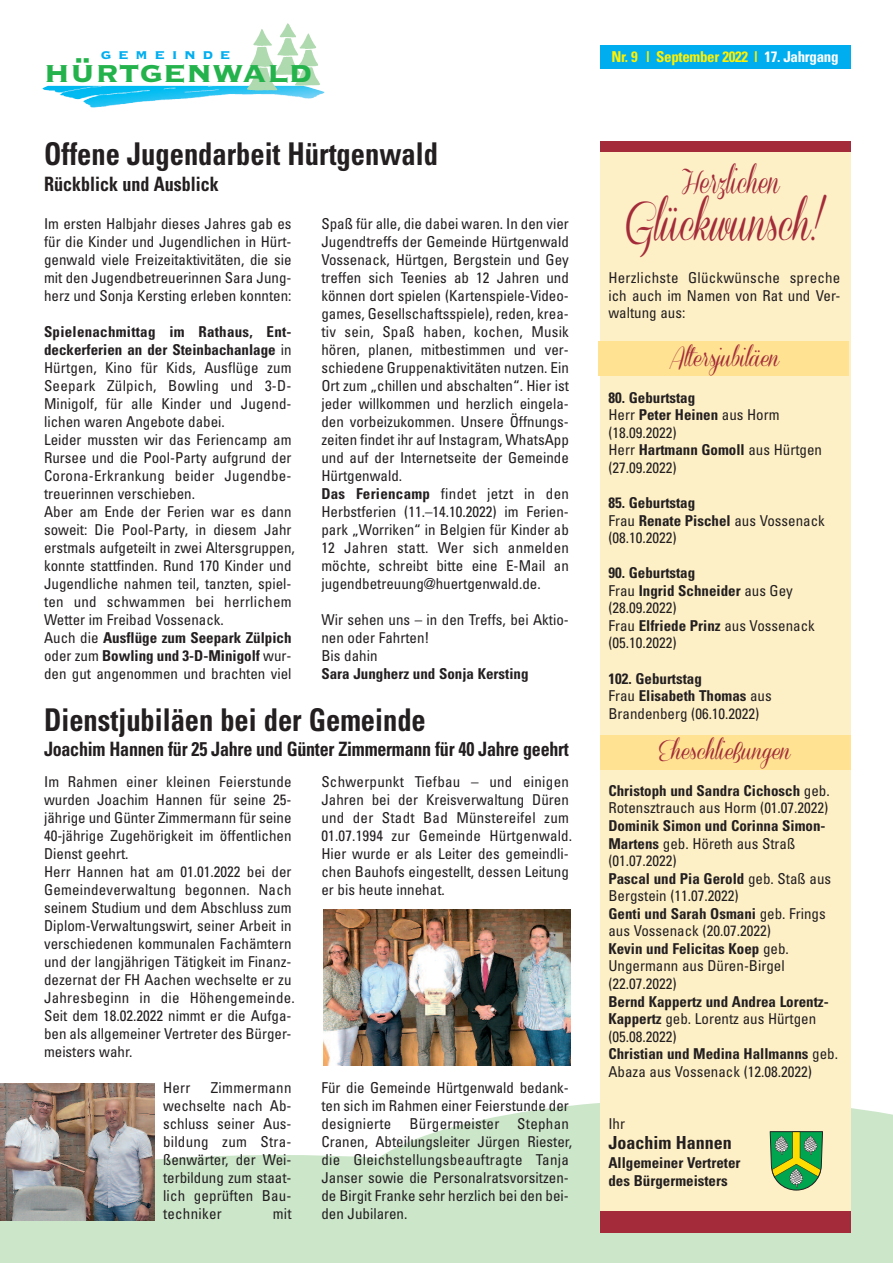
<style>
.page{position:relative;width:893px;height:1263px;background:#fff}
.page>*{position:absolute;margin:0;border:0;box-sizing:border-box;transform-origin:0 0}
.t1{font:43.2px "Coneria Script Demo";color:#a42c3a;scale:.83 1}
.t2{font:38.4px "Copperplate Thirty Three BC";color:#23b24b}
.t3{font:700 condensed 31.35px "Univers";color:#231f20;scale:.91 1}
.t4{font:28.8px "Coneria Script Demo";color:#a42c3a;scale:.83 1}
.t5{font:21px "Coneria Script Demo";color:#a42c3a}
.t6{font:700 condensed 19.8px "Univers";letter-spacing:-.015em;color:#231f20;scale:.91 1}
.t7{font:700 condensed 18px "Univers";color:#231f20}
.t8{font:17.7px "Copperplate Thirty Three BC";letter-spacing:.365em;color:#00aeef}
.t9{font:condensed 15px/18px "Univers";color:#231f20}
.t10{font:700 condensed 15px/17.5px "Univers";color:#231f20}
.t11{font:700 condensed 15px "Univers";letter-spacing:-.02em;color:#fff101}
.s1{font-weight:700}
.s2{color:#fff}
</style>
<div class="page">
<svg style="left:0;top:1099px;width:893px;height:164px;fill:#cce6ca"></svg>
<div style="left:600px;top:46px;width:250px;height:23px;background:#00aeef"></div>
<div style="left:600px;top:144px;width:250px;height:1076px;background:#fef0c6"></div>
<div style="left:600px;top:141px;width:250px;height:11px;background:#a42c3a"></div>
<div style="left:598px;top:342px;width:251px;height:34px;background:#ffe292"></div>
<div style="left:600px;top:735px;width:250px;height:35px;background:#ffe292"></div>
<div style="left:600px;top:1211px;width:250px;height:21px;background:#a42c3a"></div>
<svg style="left:770px;top:1131px;width:53px;height:59px;background:#61a955"></svg>
<img style="left:42px;top:86px;width:283px;height:22px">
<img style="left:246px;top:23px;width:74px;height:68px">
<img style="left:323px;top:910px;width:247px;height:155px">
<img style="left:0;top:1084px;width:154px;height:136px">
<p class="t8" style="left:101px;top:42px;width:131px">gemeinde</p>
<h2 class="t2" style="left:44px;top:46px;width:270px">hürtgenwald</h2>
<h3 class="t3" style="left:44px;top:143px;width:434px">Offene Jugendarbeit Hürtgenwald</h3>
<h3 class="t6" style="left:44px;top:177px;width:194px">Rückblick und Ausblick</h3>
<p class="t9" style="left:44px;top:216px;width:249px;text-align:justify">Im ersten Halbjahr dieses Jahres gab es für die Kinder und Jugendlichen in Hürt&shy;genwald viele Freizeitaktivitäten, die sie mit den Jugendbetreuerinnen Sara Jung&shy;herz und Sonja Kersting erleben konnten:</p>
<p class="t9" style="left:44px;top:324px;width:252px"><span class="s1">Spielenachmittag im Rathaus, Ent&shy;deckerferien an der Steinbachanlage</span> in Hürtgen, Kino für Kids, Ausflüge zum Seepark Zülpich, Bowling und 3-D-Minigolf, für alle Kinder und Jugend&shy;lichen waren Angebote dabei.<br>Leider mussten wir das Feriencamp am Rursee und die Pool-Party aufgrund der Corona-Erkrankung beider Jugendbe&shy;treuerinnen verschieben.<br>Aber am Ende der Ferien war es dann soweit: Die Pool-Party, in diesem Jahr erstmals aufgeteilt in zwei Altersgruppen, konnte stattfinden. Rund 170 Kinder und Jugendliche nahmen teil, tanzten, spiel&shy;ten und schwammen bei herrlichem Wetter im Freibad Vossenack.<br>Auch die <span class="s1">Ausflüge zum Seepark Zülpich </span>oder zum <span class="s1">Bowling und 3-D-Minigolf</span> wur&shy;den gut angenommen und brachten viel</p>
<p class="t9" style="left:321px;top:216px;width:249px">Spaß für alle, die dabei waren. In den vier Jugendtreffs der Gemeinde Hürtgenwald Vossenack, Hürtgen, Bergstein und Gey treffen sich Teenies ab 12 Jahren und können dort spielen (Kartenspiele-Video&shy;games, Gesellschaftsspiele), reden, krea&shy;tiv sein, Spaß haben, kochen, Musik hören, planen, mitbestimmen und ver&shy;schiedene Gruppenaktivitäten nutzen. Ein Ort zum „chillen und abschalten“. Hier ist jeder willkommen und herzlich eingela&shy;den vorbeizukommen. Unsere Öffnungs&shy;zeiten findet ihr auf Instagram, WhatsApp und auf der Internetseite der Gemeinde Hürtgenwald.<br><span class="s1">Das Feriencamp</span> findet jetzt in den Herbstferien (11.–14.10.2022) im Ferien&shy;park „Worriken“ in Belgien für Kinder ab 12 Jahren statt. Wer sich anmelden möchte, schreibt bitte eine E-Mail an jugendbetreuung@huertgenwald.de.</p>
<p class="t9" style="left:321px;top:612px;width:249px">Wir sehen uns – in den Treffs, bei Aktio&shy;nen oder Fahrten!<br>Bis dahin</p>
<p class="t10" style="left:321px;top:666px;width:209px">Sara Jungherz und Sonja Kersting</p>
<h3 class="t3" style="left:44px;top:708px;width:421px">Dienstjubiläen bei der Gemeinde</h3>
<p class="t9" style="left:44px;top:774px;width:252px">Im Rahmen einer kleinen Feierstunde wurden Joachim Hannen für seine 25- jährige und Günter Zimmermann für seine 40-jährige Zugehörigkeit im öffentlichen Dienst geehrt.<br>Herr Hannen hat am 01.01.2022 bei der Gemeindeverwaltung begonnen. Nach seinem Studium und dem Abschluss zum Diplom-Verwaltungswirt, seiner Arbeit in verschiedenen kommunalen Fachämtern und der langjährigen Tätigkeit im Finanz&shy;dezernat der FH Aachen wechselte er zu Jahresbeginn in die Höhengemeinde.<br>Seit dem 18.02.2022 nimmt er die Aufga&shy;ben als allgemeiner Vertreter des Bürger&shy;meisters wahr.</p>
<p class="t9" style="left:163px;top:1080px;width:29px">Herr</p>
<h3 class="t6" style="left:44px;top:742px;width:578px">Joachim Hannen für 25 Jahre und Günter Zimmermann für 40 Jahre geehrt</h3>
<p class="t9" style="left:321px;top:774px;width:252px">Schwerpunkt Tiefbau – und einigen Jahren bei der Kreisverwaltung Düren und der Stadt Bad Münstereifel zum 01.07.1994 zur Gemeinde Hürtgenwald.<br>Hier wurde er als Leiter des gemeindli&shy;chen Bauhofs eingestellt, dessen Leitung er bis heute innehat.</p>
<p class="t9" style="left:321px;top:1080px;width:252px">Für die Gemeinde Hürtgenwald bedank&shy;ten sich im Rahmen einer Feierstunde der designierte Bürgermeister Stephan Cranen, Abteilungsleiter Jürgen Riester, die Gleichstellungsbeauftragte Tanja Janser sowie die Personalratsvorsitzen&shy;de Birgit Franke sehr herzlich bei den bei&shy;den Jubilaren.</p>
<p class="t9" style="left:163px;top:1080px;width:130px;text-align:justify;text-indent:48px">Zimmermann wechselte nach Ab&shy;schluss seiner Aus&shy;bildung zum Stra&shy;ßenwärter, der Wei&shy;terbildung zum staat&shy;lich geprüften Bau&shy;techniker</p>
<p class="t9" style="left:273px;top:1206px;width:20px">mit</p>
<p class="t11" style="left:611px;top:52px;width:228px">Nr. 9 | September 2022 | <span class="s2">17. Jahrgang</span></p>
<h3 class="t4" style="left:681px;top:166px;width:120px">Herzlichen</h3>
<h1 class="t1" style="left:625px;top:200px;width:240px">Glückwunsch!</h1>
<p class="t9" style="left:608px;top:270px;width:234px;line-height:17.5px;text-align:justify">Herzlichste Glückwünsche spreche ich auch im Namen von Rat und Ver&shy;waltung aus:</p>
<h3 class="t5" style="left:669px;top:346px;width:111px">Altersjubiläen</h3>
<p class="t9" style="left:608px;top:390px;width:215px;line-height:17.5px"><span class="s1">80. Geburtstag<br></span>Herr <span class="s1">Peter Heinen</span> aus Horm (18.09.2022)<br>Herr <span class="s1">Hartmann Gomoll</span> aus Hürtgen (27.09.2022)</p>
<p class="t9" style="left:608px;top:495px;width:218px;line-height:17.5px"><span class="s1">85. Geburtstag<br></span>Frau <span class="s1">Renate Pischel</span> aus Vossenack (08.10.2022)</p>
<p class="t9" style="left:608px;top:565px;width:208px;line-height:17.5px"><span class="s1">90. Geburtstag<br></span>Frau <span class="s1">Ingrid Schneider</span> aus Gey (28.09.2022)<br>Frau <span class="s1">Elfriede Prinz</span> aus Vossenack (05.10.2022)</p>
<p class="t9" style="left:608px;top:671px;width:165px;line-height:17.5px"><span class="s1">102. Geburtstag<br></span>Frau <span class="s1">Elisabeth Thomas</span> aus<br>Brandenberg (06.10.2022)</p>
<h3 class="t5" style="left:658px;top:739px;width:134px">Eheschließungen</h3>
<p class="t9" style="left:608px;top:783px;width:223px;line-height:17.5px"><span class="s1">Christoph und Sandra Cichosch</span> geb.<br>Rotensztrauch aus Horm (01.07.2022)</p>
<p class="t9" style="left:608px;top:818px;width:224px;line-height:17.5px"><span class="s1">Dominik Simon und Corinna Simon-<br>Martens</span> geb. Höreth aus Straß (01.07.2022)<br><span class="s1">Pascal und Pia Gerold</span> geb. Staß aus<br>Bergstein (11.07.2022)<br><span class="s1">Genti und Sarah Osmani</span> geb. Frings aus Vossenack (20.07.2022)<br><span class="s1">Kevin und Felicitas Koep</span> geb.<br>Ungermann aus Düren-Birgel (22.07.2022)</p>
<p class="t9" style="left:608px;top:994px;width:231px;line-height:17.5px"><span class="s1">Bernd Kappertz und Andrea Lorentz-<br>Kappertz</span> geb. Lorentz aus Hürtgen (05.08.2022)<br><span class="s1">Christian und Medina Hallmanns</span> geb.<br>Abaza aus Vossenack (12.08.2022)</p>
<p class="t9" style="left:608px;top:1116px;width:18px">Ihr</p>
<p class="t7" style="left:608px;top:1136px;width:125px">Joachim Hannen</p>
<p class="t10" style="left:608px;top:1155px;width:134px">Allgemeiner Vertreter des Bürgermeisters</p>
</div>
